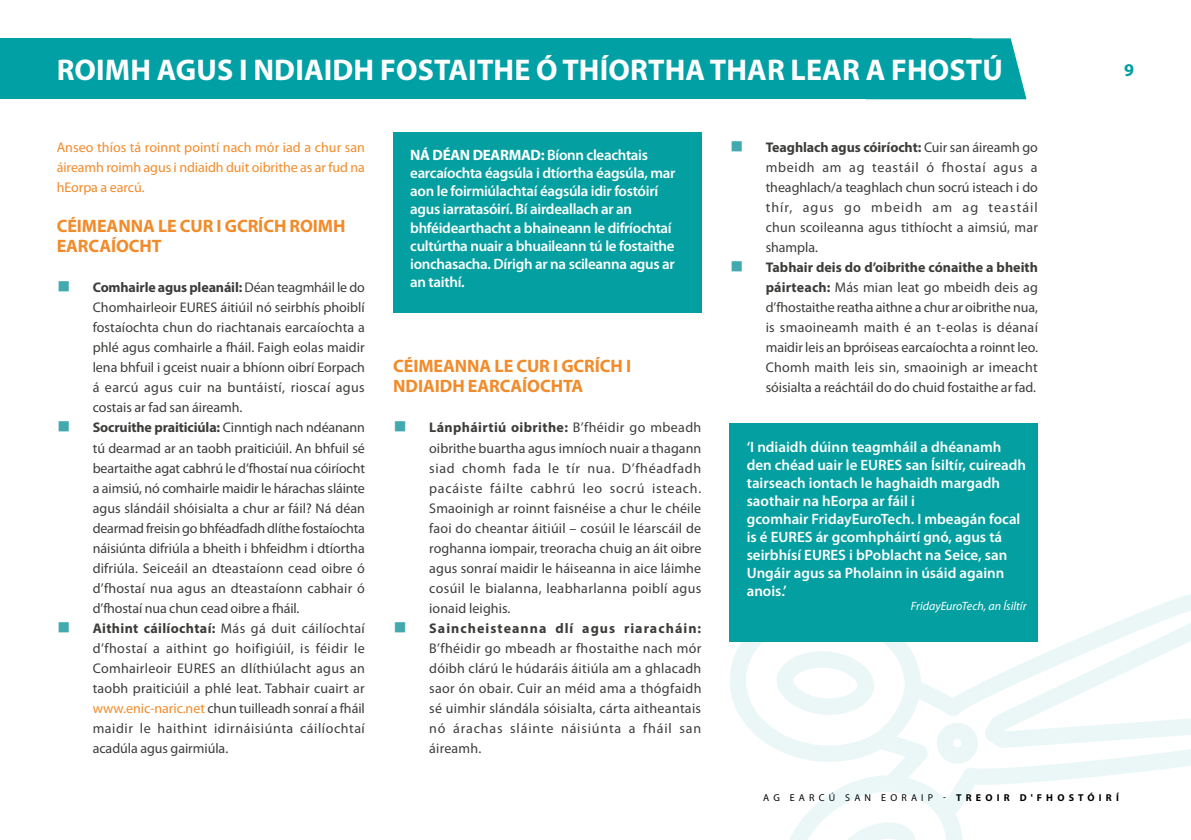
<style>
.page{position:relative;width:1191px;height:840px;background:#fff}
.page>*{position:absolute;margin:0;border:0;box-sizing:border-box;transform-origin:0 0}
.Page_Heading{font:700 30px "Myriad Pro";letter-spacing:.005em;color:#fff}
.Subheadings{font:700 18px/20px "Myriad Pro";letter-spacing:-.005em;color:#f28b2a}
.t1{font:700 18px "Myriad Pro";color:#009fa4}
.Quote_Box{font:600 15px/18px "Myriad Pro";letter-spacing:-.01em;color:#fff}
.t2{font:14px/20px "Myriad Pro";letter-spacing:.015em;color:#3c3c3b;text-align:justify}
.Page_Body_Text{font:14px/20px "Myriad Pro";letter-spacing:-.005em;color:#f28b2a;text-align:justify}
.Quote_Box-2{font:italic 12px "Myriad Pro";color:#fff}
.t3{font:10px "Myriad Pro";letter-spacing:.415em;color:#000}
.s1{font-family:"EC Square Sans Pro";font-size:16px;color:#42a9ae}
.s2{font-weight:700}
.s3{color:#f28b2a}
</style>
<div class="page">
<div style="left:0;top:38px;width:971px;height:61px;background:#00a0a5"></div>
<svg style="left:971px;top:38px;width:55px;height:61px;background:#23adb1"></svg>
<svg style="left:729px;top:593px;width:462px;height:246px"></svg>
<svg style="left:933px;top:719px;width:47px;height:47px"></svg>
<div style="left:393px;top:132px;width:308px;height:180px;background:#049fa0"></div>
<div style="left:729px;top:423px;width:308px;height:218px;background:#049fa0"></div>
<h1 class="Page_Heading" style="left:57px;top:50px;width:947px">ROIMH AGUS I NDIAIDH FOSTAITHE Ó THÍORTHA THAR LEAR A FHOSTÚ</h1>
<p class="t1" style="left:1124px;top:58px;width:11px">9</p>
<p class="Page_Body_Text" style="left:57px;top:137px;width:310px">Anseo thíos tá roinnt pointí nach mór iad a chur san áireamh roimh agus i ndiaidh duit oibrithe as ar fud na hEorpa a earcú.</p>
<h2 class="Subheadings" style="left:57px;top:215px;width:290px">CÉIMEANNA LE CUR I GCRÍCH ROIMH<br>EARCAÍOCHT</h2>
<p class="t2" style="left:93px;top:277px;width:274px;text-indent:-36px"><span class="s1">■</span> <span class="s2">Comhairle agus pleanáil:</span> Déan teagmháil le do Chomhairleoir EURES áitiúil nó seirbhís phoiblí fostaíochta chun do riachtanais earcaíochta a phlé agus comhairle a fháil. Faigh eolas maidir lena bhfuil i gceist nuair a bhíonn oibrí Eorpach á earcú agus cuir na buntáistí, rioscaí agus costais ar fad san áireamh.</p>
<p class="t2" style="left:93px;top:417px;width:274px;text-indent:-36px"><span class="s1">■</span> <span class="s2">Socruithe praiticiúla:</span> Cinntigh nach ndéanann tú dearmad ar an taobh praiticiúil. An bhfuil sé beartaithe agat cabhrú le d’fhostaí nua cóiríocht a aimsiú, nó comhairle maidir le hárachas sláinte agus slándáil shóisialta a chur ar fáil? Ná déan dearmad freisin go bhféadfadh dlíthe fostaíochta náisiúnta difriúla a bheith i bhfeidhm i dtíortha difriúla. Seiceáil an dteastaíonn cead oibre ó d’fhostaí nua agus an dteastaíonn cabhair ó d’fhostaí nua chun cead oibre a fháil.</p>
<p class="t2" style="left:93px;top:617px;width:274px;text-indent:-36px"><span class="s1">■</span> <span class="s2">Aithint cáilíochtaí:</span> Más gá duit cáilíochtaí d’fhostaí a aithint go hoifigiúil, is féidir le Comhairleoir EURES an dlíthiúlacht agus an taobh praiticiúil a phlé leat. Tabhair cuairt ar <span class="s3">www.enic-naric.net</span> chun tuilleadh sonraí a fháil maidir le haithint idirnáisiúnta cáilíochtaí acadúla agus gairmiúla.</p>
<p class="Quote_Box" style="left:410px;top:146px;width:267px"><span class="s2">NÁ DÉAN DEARMAD:</span> Bíonn cleachtais earcaíochta éagsúla i dtíortha éagsúla, mar aon le foirmiúlachtaí éagsúla idir fostóirí agus iarratasóirí. Bí airdeallach ar an bhféidearthacht a bhaineann le difríochtaí cultúrtha nuair a bhuaileann tú le fostaithe ionchasacha. Dírigh ar na scileanna agus ar an taithí.</p>
<h2 class="Subheadings" style="left:393px;top:355px;width:239px">CÉIMEANNA LE CUR I GCRÍCH I<br>NDIAIDH EARCAÍOCHTA</h2>
<p class="t2" style="left:429px;top:417px;width:274px;text-indent:-36px"><span class="s1">■</span> <span class="s2">Lánpháirtiú oibrithe:</span> B’fhéidir go mbeadh oibrithe buartha agus imníoch nuair a thagann siad chomh fada le tír nua. D’fhéadfadh pacáiste fáilte cabhrú leo socrú isteach.<br>Smaoinigh ar roinnt faisnéise a chur le chéile faoi do cheantar áitiúil – cosúil le léarscáil de roghanna iompair, treoracha chuig an áit oibre agus sonraí maidir le háiseanna in aice láimhe cosúil le bialanna, leabharlanna poiblí agus ionaid leighis.</p>
<p class="t2" style="left:429px;top:617px;width:274px;text-indent:-36px"><span class="s1">■</span> <span class="s2">Saincheisteanna dlí agus riaracháin:<br></span>B’fhéidir go mbeadh ar fhostaithe nach mór dóibh clárú le húdaráis áitiúla am a ghlacadh saor ón obair. Cuir an méid ama a thógfaidh sé uimhir slándála sóisialta, cárta aitheantais nó árachas sláinte náisiúnta a fháil san áireamh.</p>
<p class="t2" style="left:765px;top:137px;width:274px;text-indent:-36px"><span class="s1">■</span> <span class="s2">Teaghlach agus cóiríocht:</span> Cuir san áireamh go mbeidh am ag teastáil ó fhostaí agus a theaghlach/a teaghlach chun socrú isteach i do thír, agus go mbeidh am ag teastáil chun scoileanna agus tithíocht a aimsiú, mar shampla.</p>
<p class="t2" style="left:765px;top:257px;width:274px;text-indent:-36px"><span class="s1">■</span> <span class="s2">Tabhair deis do d’oibrithe cónaithe a bheith páirteach:</span> Más mian leat go mbeidh deis ag d’fhostaithe reatha aithne a chur ar oibrithe nua, is smaoineamh maith é an t-eolas is déanaí maidir leis an bpróiseas earcaíochta a roinnt leo.<br>Chomh maith leis sin, smaoinigh ar imeacht sóisialta a reáchtáil do do chuid fostaithe ar fad.</p>
<p class="Quote_Box" style="left:746px;top:437px;width:281px">‘I ndiaidh dúinn teagmháil a dhéanamh den chéad uair le EURES san Ísiltír, cuireadh tairseach iontach le haghaidh margadh saothair na hEorpa ar fáil i<br>gcomhair FridayEuroTech. I mbeagán focal is é EURES ár gcomhpháirtí gnó, agus tá seirbhísí EURES i bPoblacht na Seice, san Ungáir agus sa Pholainn in úsáid againn anois.’</p>
<p class="Quote_Box-2" style="left:911px;top:598px;width:117px">FridayEuroTech, an Ísiltír</p>
<p class="t3" style="left:763px;top:791px;width:357px">AG EARCÚ SAN EORAIP - <span class="s2">TREOIR D'FHOSTÓIRÍ</span></p>
</div>
